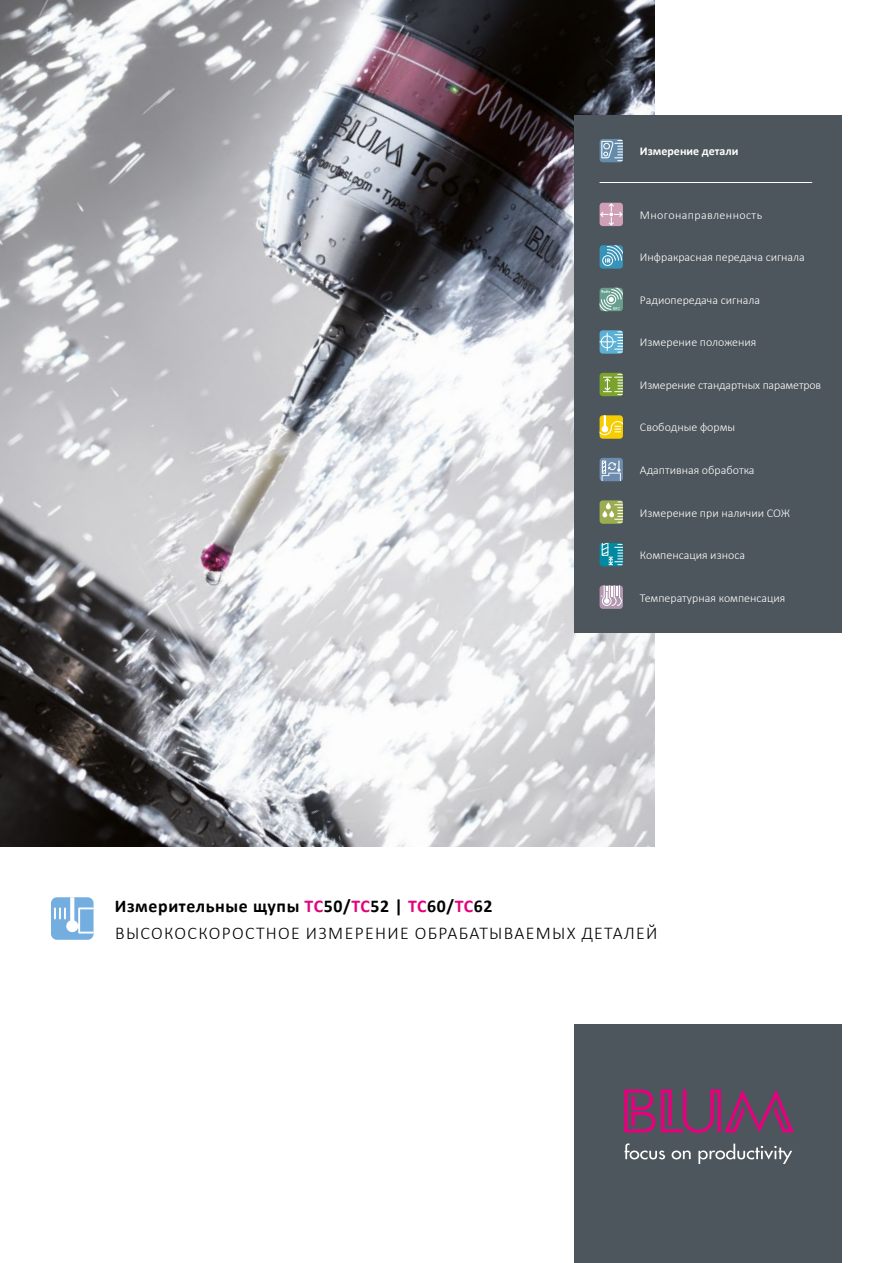
<style>
.page{position:relative;width:893px;height:1263px;background:#fff}
.page>*{position:absolute;margin:0;border:0;box-sizing:border-box;transform-origin:0 0}
.t1{font:300 18px/27px "Calibri";letter-spacing:.075em;color:#000}
.t2{font:300 12px "Calibri";color:#fff}
.t3{font:300 12px "Calibri";letter-spacing:.035em;color:#fff}
.t4{font:700 12px "Calibri";color:#fff}
.s1{font-weight:700}
.s2{font-weight:700;color:#e6007d}
</style>
<div class="page">
<div style="left:574px;top:1025px;width:268px;height:238px;background:#4c565c"></div>
<svg style="left:625px;top:1143px;width:40px;height:16px"></svg>
<svg style="left:672px;top:1150px;width:19px;height:9px"></svg>
<svg style="left:698px;top:1143px;width:94px;height:21px"></svg>
<svg style="left:624px;top:1089px;width:31px;height:43px"></svg>
<svg style="left:661px;top:1089px;width:133px;height:44px"></svg>
<img style="left:0;top:0;width:655px;height:846px">
<div style="left:51px;top:897px;width:43px;height:43px;background:#74addf;border-radius:6px"></div>
<svg style="left:54px;top:897px;width:40px;height:36px"></svg>
<div style="left:574px;top:115px;width:268px;height:517px;background:#4c565c"></div>
<div style="left:600px;top:139px;width:23px;height:23px;background:#658cab;border-radius:3px"></div>
<svg style="left:601px;top:140px;width:22px;height:21px"></svg>
<div style="left:600px;top:245px;width:23px;height:24px;background:#3793b7;border-radius:3px"></div>
<svg style="left:602px;top:245px;width:21px;height:21px"></svg>
<svg style="left:600px;top:288px;width:23px;height:23px"></svg>
<div style="left:600px;top:330px;width:23px;height:24px;background:#5694ae;border-radius:3px"></div>
<svg style="left:600px;top:331px;width:23px;height:22px"></svg>
<div style="left:600px;top:373px;width:23px;height:23px;background:#7ba22d;border-radius:3px"></div>
<svg style="left:603px;top:374px;width:20px;height:21px"></svg>
<div style="left:600px;top:415px;width:23px;height:24px;background:#f6cd00;border-radius:3px"></div>
<svg style="left:600px;top:415px;width:23px;height:20px"></svg>
<svg style="left:600px;top:458px;width:23px;height:23px"></svg>
<hr style="left:602px;top:460px;width:4px;height:14px;background:#adbed1">
<svg style="left:602px;top:461px;width:19px;height:20px"></svg>
<div style="left:600px;top:203px;width:23px;height:23px;background:#ce9fb5;border-radius:3px"></div>
<svg style="left:600px;top:203px;width:22px;height:22px"></svg>
<hr style="left:600px;top:182px;width:212px;height:1px;background:#fff">
<div style="left:600px;top:500px;width:23px;height:24px;background:#9cad51;border-radius:3px"></div>
<svg style="left:602px;top:501px;width:21px;height:22px"></svg>
<svg style="left:600px;top:543px;width:23px;height:23px"></svg>
<svg style="left:602px;top:543px;width:21px;height:22px"></svg>
<div style="left:600px;top:585px;width:23px;height:24px;background:#b297b0;border-radius:3px"></div>
<svg style="left:601px;top:585px;width:21px;height:21px"></svg>
<p class="t4" style="left:640px;top:143px;width:100px">Измерение детали</p>
<p class="t3" style="left:640px;top:207px;width:124px">Многонаправленность</p>
<p class="t2" style="left:640px;top:250px;width:166px">Инфракрасная передача сигнала</p>
<p class="t2" style="left:640px;top:292px;width:122px">Радиопередача сигнала</p>
<p class="t2" style="left:640px;top:335px;width:118px">Измерение положения</p>
<p class="t2" style="left:640px;top:377px;width:183px">Измерение стандартных параметров</p>
<p class="t2" style="left:640px;top:420px;width:97px">Свободные формы</p>
<p class="t2" style="left:640px;top:463px;width:116px">Адаптивная обработка</p>
<p class="t2" style="left:640px;top:505px;width:152px">Измерение при наличии СОЖ</p>
<p class="t2" style="left:640px;top:548px;width:106px">Компенсация износа</p>
<p class="t2" style="left:640px;top:590px;width:147px">Температурная компенсация</p>
<h1 class="t1" style="left:115px;top:892px;width:544px"><span class="s1">Измерительные щупы</span> <span class="s2">TC</span><span class="s1">50/</span><span class="s2">TC</span><span class="s1">52 |</span> <span class="s2">TC</span><span class="s1">60/</span><span class="s2">TC</span><span class="s1">62<br></span>ВЫСОКОСКОРОСТНОЕ ИЗМЕРЕНИЕ ОБРАБАТЫВАЕМЫХ ДЕТАЛЕЙ</h1>
</div>
